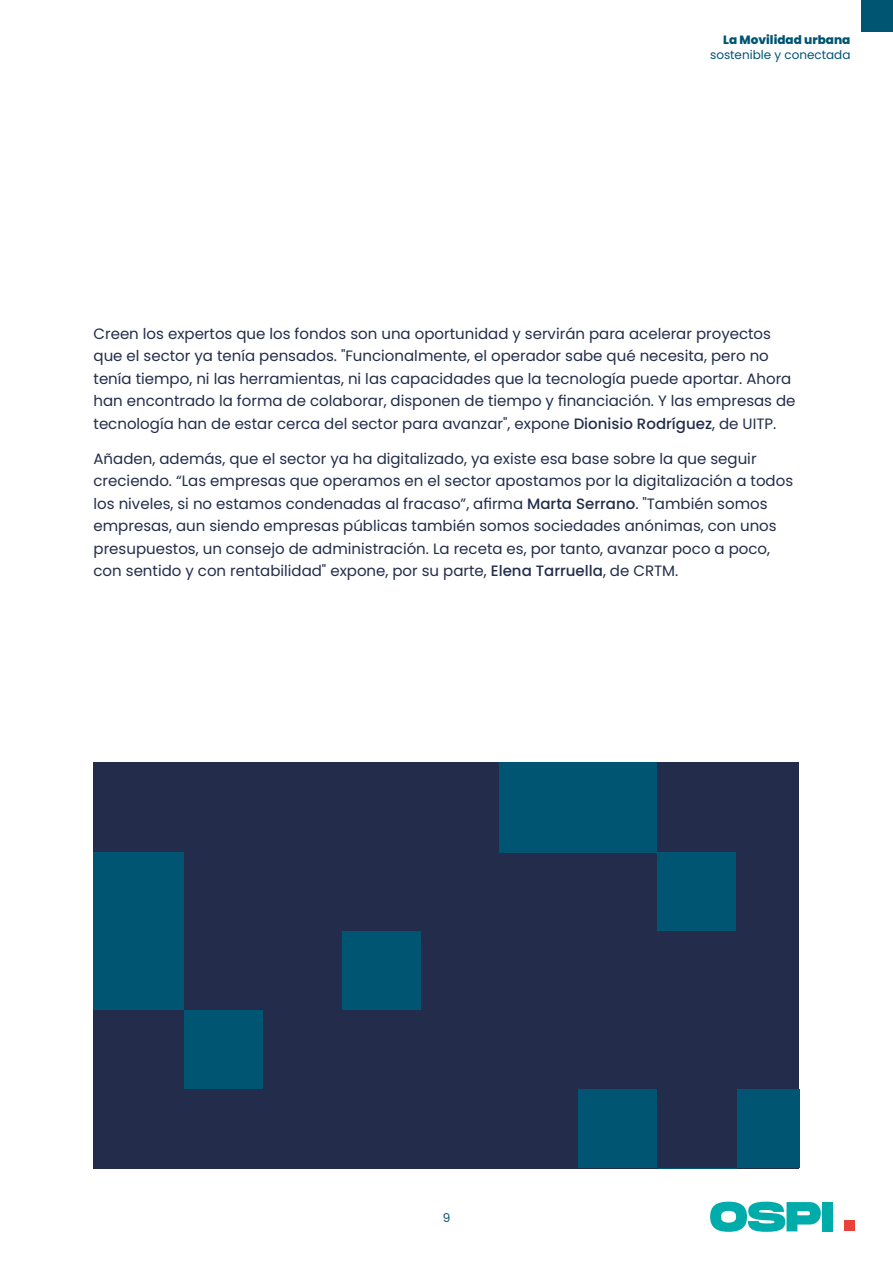
<style>
.page{position:relative;width:893px;height:1263px;background:#fff}
.page>*{position:absolute;margin:0;border:0;box-sizing:border-box;transform-origin:0 0}
.t1{font:15px/22.5px "Poppins";color:#232d4b}
.t2{font:12px "Poppins";color:#005573}
.t3{font:800 12px "Poppins";color:#005573}
.s1{font-weight:500}
</style>
<div class="page">
<div style="left:861px;top:0;width:32px;height:32px;background:#005573"></div>
<svg style="left:710px;top:1202px;width:111px;height:30px"></svg>
<div style="left:822px;top:1202px;width:11px;height:29px;background:#00aca9"></div>
<div style="left:844px;top:1220px;width:11px;height:11px;background:#e8423b"></div>
<div style="left:94px;top:762px;width:705px;height:406px;background:#232d4b"></div>
<div style="left:94px;top:852px;width:90px;height:158px;background:#005573"></div>
<div style="left:184px;top:1010px;width:79px;height:79px;background:#005573"></div>
<div style="left:578px;top:1089px;width:79px;height:79px;background:#005573"></div>
<div style="left:737px;top:1089px;width:62px;height:79px;background:#005573"></div>
<hr style="left:658px;top:1168px;width:79px;height:1px;background:#005573">
<div style="left:342px;top:931px;width:79px;height:79px;background:#005573"></div>
<div style="left:499px;top:762px;width:158px;height:90px;background:#005573"></div>
<div style="left:657px;top:852px;width:79px;height:79px;background:#005573"></div>
<p class="t3" style="left:723px;top:33px;width:129px">La Movilidad urbana</p>
<p class="t2" style="left:710px;top:48px;width:142px">sostenible y conectada</p>
<p class="t1" style="left:94px;top:322px;width:703px">Creen los expertos que los fondos son una oportunidad y servirán para acelerar proyectos que el sector ya tenía pensados. "Funcionalmente, el operador sabe qué necesita, pero no tenía tiempo, ni las herramientas, ni las capacidades que la tecnología puede aportar. Ahora han encontrado la forma de colaborar, disponen de tiempo y financiación. Y las empresas de tecnología han de estar cerca del sector para avanzar", expone <span class="s1">Dionisio Rodríguez</span>, de UITP.</p>
<p class="t1" style="left:94px;top:447px;width:701px">Añaden, además, que el sector ya ha digitalizado, ya existe esa base sobre la que seguir creciendo. “Las empresas que operamos en el sector apostamos por la digitalización a todos los niveles, si no estamos condenadas al fracaso”, afirma <span class="s1">Marta Serrano</span>. "También somos empresas, aun siendo empresas públicas también somos sociedades anónimas, con unos presupuestos, un consejo de administración. La receta es, por tanto, avanzar poco a poco, con sentido y con rentabilidad" expone, por su parte, <span class="s1">Elena Tarruella</span>, de CRTM.</p>
<p class="t2" style="left:443px;top:1211px;width:9px">9</p>
</div>
